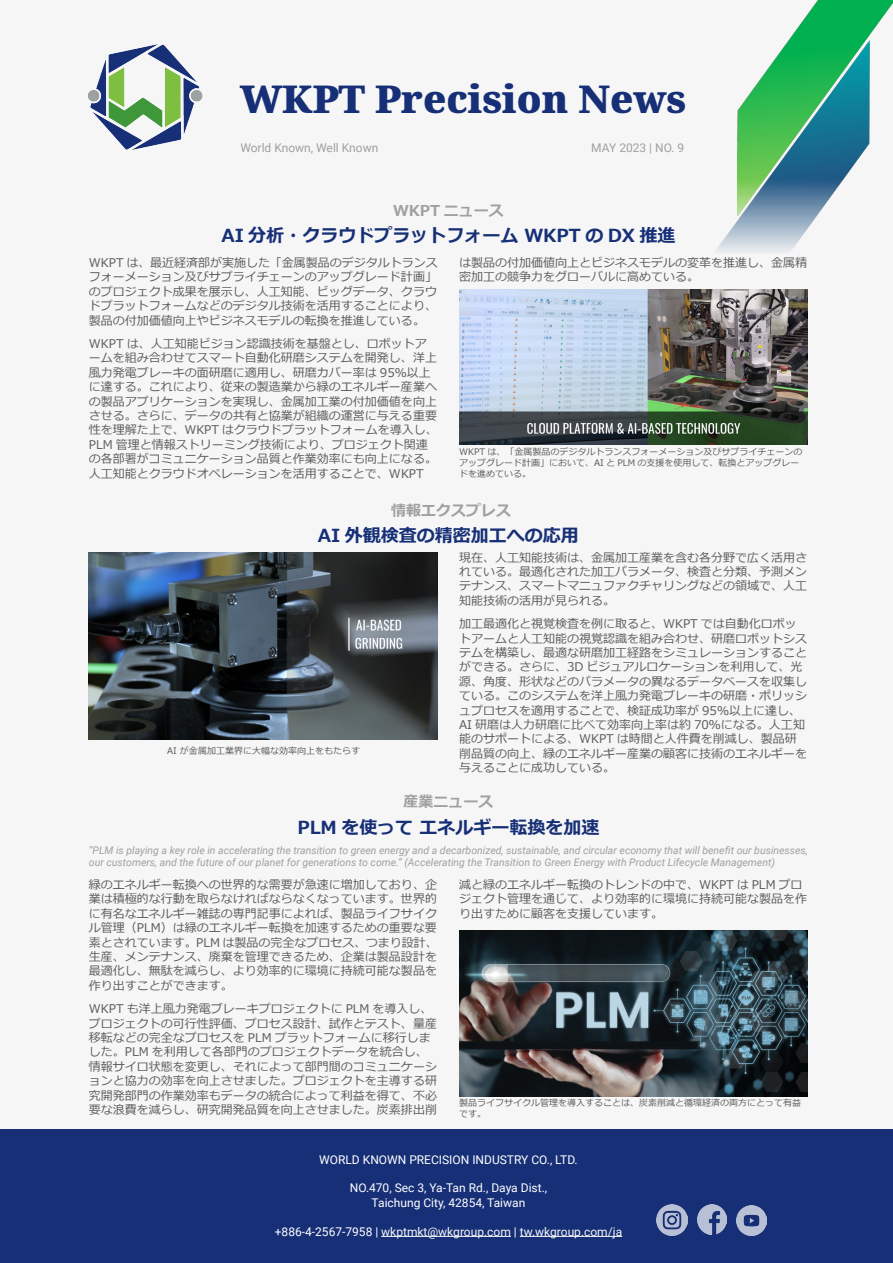
<style>
.page{position:relative;width:893px;height:1263px;background:#f6f6f6}
.page>*{position:absolute;margin:0;border:0;box-sizing:border-box;transform-origin:0 0}
.電子報標題{font:900 39px "Noto Serif";color:#162f77}
.文章標題{font:700 18px "Meiryo";color:#162f77}
.文章副標{font:700 15px "Meiryo";color:#9fa0a0}
.文章內文{font:12px/14.4px "Meiryo";color:#5c5c5c}
.t1{font:12px/14.4px "Roboto";color:#fff;text-align:center}
.t2{font:12px "Roboto";color:#f6f6f6}
.電子報小標{font:12px "Roboto";color:#9fa0a0}
.t3{font:italic 10.5px/12.6px "Roboto";color:#9fa0a0}
.圖片說明{font:9px/10.8px "Meiryo";color:#5c5c5c}
.s1{color:#fff}
</style>
<div class="page">
<div style="left:0;top:1129px;width:893px;height:134px;background:#162f77"></div>
<img style="left:715px;top:110px;width:102px;height:142px">
<img style="left:738px;top:0;width:155px;height:216px">
<img style="left:88px;top:45px;width:115px;height:105px">
<hr style="left:381px;top:1236px;width:130px;height:1px;background:#f6f6f6">
<hr style="left:520px;top:1236px;width:102px;height:1px;background:#f6f6f6">
<img style="left:459px;top:289px;width:349px;height:156px">
<img style="left:89px;top:552px;width:349px;height:188px">
<img style="left:459px;top:930px;width:349px;height:166px">
<img style="left:656px;top:1205px;width:31px;height:31px">
<img style="left:697px;top:1205px;width:30px;height:29px">
<img style="left:736px;top:1205px;width:31px;height:31px">
<p class="電子報標題" style="left:240px;top:71px;width:448px">WKPT Precision News</p>
<p class="電子報小標" style="left:240px;top:139px;width:139px">World Known, Well Known</p>
<p class="電子報小標" style="left:591px;top:139px;width:94px">MAY 2023 | NO. 9</p>
<p class="文章副標" style="left:393px;top:199px;width:112px">WKPT ニュース</p>
<p class="文章標題" style="left:221px;top:223px;width:456px">AI 分析・クラウドプラットフォーム WKPT の DX 推進</p>
<p class="文章內文" style="left:89px;top:256px;width:350px;text-align:justify">WKPT は、最近経済部が実施した「金属製品のデジタルトランスフォーメーション及びサプライチェーンのアップグレード計画」のプロジェクト成果を展示し、人工知能、ビッグデータ、クラウドプラットフォームなどのデジタル技術を活用することにより、製品の付加価値向上やビジネスモデルの転換を推進している。</p>
<p class="文章內文" style="left:89px;top:337px;width:350px">WKPT は、人工知能ビジョン認識技術を基盤とし、ロボットアームを組み合わせてスマート自動化研磨システムを開発し、洋上風力発電ブレーキの面研磨に適用し、研磨カバー率は 95％以上に達する。これにより、従来の製造業から緑のエネルギー産業への製品アプリケーションを実現し、金属加工業の付加価値を向上させる。さらに、データの共有と協業が組織の運営に与える重要性を理解た上で、WKPT はクラウドプラットフォームを導入し、PLM 管理と情報ストリーミング技術により、プロジェクト関連の各部署がコミュニケーション品質と作業効率にも向上になる。人工知能とクラウドオペレーションを活用することで、WKPT</p>
<p class="文章內文" style="left:459px;top:256px;width:349px">は製品の付加価値向上とビジネスモデルの変革を推進し、金属精密加工の競争力をグローバルに高めている。</p>
<p class="圖片說明" style="left:459px;top:447px;width:345px">WKPT は、「金属製品のデジタルトランスフォーメーション及びサプライチェーンのアップグレード計画」において、AI と PLM の支援を使用して、転換とアップグレードを進めている。</p>
<p class="文章副標" style="left:391px;top:500px;width:121px">情報エクスプレス</p>
<p class="文章標題" style="left:318px;top:523px;width:262px">AI 外観検査の精密加工への応用</p>
<p class="文章內文" style="left:459px;top:551px;width:349px;text-align:justify">現在、人工知能技術は、金属加工産業を含む各分野で広く活用されている。最適化された加工パラメータ、検査と分類、予測メンテナンス、スマートマニュファクチャリングなどの領域で、人工知能技術の活用が見られる。</p>
<p class="文章內文" style="left:459px;top:617px;width:349px">加工最適化と視覚検査を例に取ると、WKPT では自動化ロボットアームと人工知能の視覚認識を組み合わせ、研磨ロボットシステムを構築し、最適な研磨加工経路をシミュレーションすることができる。さらに、3D ビジュアルロケーションを利用して、光源、角度、形状などのパラメータの異なるデータベースを収集している。このシステムを洋上風力発電ブレーキの研磨・ポリッシュプロセスを適用することで、検証成功率が 95％以上に達し、<br>AI 研磨は人力研磨に比べて効率向上率は約 70％になる。人工知能のサポートによる、WKPT は時間と人件費を削減し、製品研削品質の向上、緑のエネルギー産業の顧客に技術のエネルギーを与えることに成功している。</p>
<p class="圖片說明" style="left:167px;top:745px;width:194px">AI が金属加工業界に大幅な効率向上をもたらす</p>
<p class="文章副標" style="left:403px;top:790px;width:91px">産業ニュース</p>
<p class="文章標題" style="left:297px;top:814px;width:304px">PLM を使って エネルギー転換を加速</p>
<p class="t3" style="left:89px;top:843px;width:720px">“PLM is playing a key role in accelerating the transition to green energy and a decarbonized, sustainable, and circular economy that will benefit our businesses, our customers, and the future of our planet for generations to come.” (Accelerating the Transition to Green Energy with Product Lifecycle Management)</p>
<p class="文章內文" style="left:89px;top:878px;width:350px;text-align:justify">緑のエネルギー転換への世界的な需要が急速に増加しており、企業は積極的な行動を取らなければならなくなっています。世界的に有名なエネルギー雑誌の専門記事によれば、製品ライフサイクル管理（PLM）は緑のエネルギー転換を加速するための重要な要素とされています。PLM は製品の完全なプロセス、つまり設計、生産、メンテナンス、廃棄を管理できるため、企業は製品設計を最適化し、無駄を減らし、より効率的に環境に持続可能な製品を作り出すことができます。</p>
<p class="文章內文" style="left:89px;top:1002px;width:349px">WKPT も洋上風力発電ブレーキプロジェクトに PLM を導入し、プロジェクトの可行性評価、プロセス設計、試作とテスト、量産移転などの完全なプロセスを PLM プラットフォームに移行しました。PLM を利用して各部門のプロジェクトデータを統合し、情報サイロ状態を変更し、それによって部門間のコミュニケーションと協力の効率を向上させました。プロジェクトを主導する研究開発部門の作業効率もデータの統合によって利益を得て、不必要な浪費を減らし、研究開発品質を向上させました。炭素排出削</p>
<p class="文章內文" style="left:459px;top:878px;width:349px">減と緑のエネルギー転換のトレンドの中で、WKPT は PLM プロジェクト管理を通じて、より効率的に環境に持続可能な製品を作り出すために顧客を支援しています。</p>
<p class="圖片說明" style="left:459px;top:1098px;width:343px">製品ライフサイクル管理を導入することは、炭素削減と循環経済の両方にとって有益です。</p>
<p class="t1" style="left:319px;top:1151px;width:260px">WORLD KNOWN PRECISION INDUSTRY CO., LTD.</p>
<p class="t1" style="left:350px;top:1180px;width:199px">NO.470, Sec 3, Ya-Tan Rd., Daya Dist.,<br>Taichung City, 42854, Taiwan</p>
<p class="t2" style="left:275px;top:1223px;width:349px"><span class="s1">+886-4-2567-7958 |</span> wkptmkt@wkgroup.com <span class="s1">|</span> tw.wkgroup.com/ja</p>
</div>
